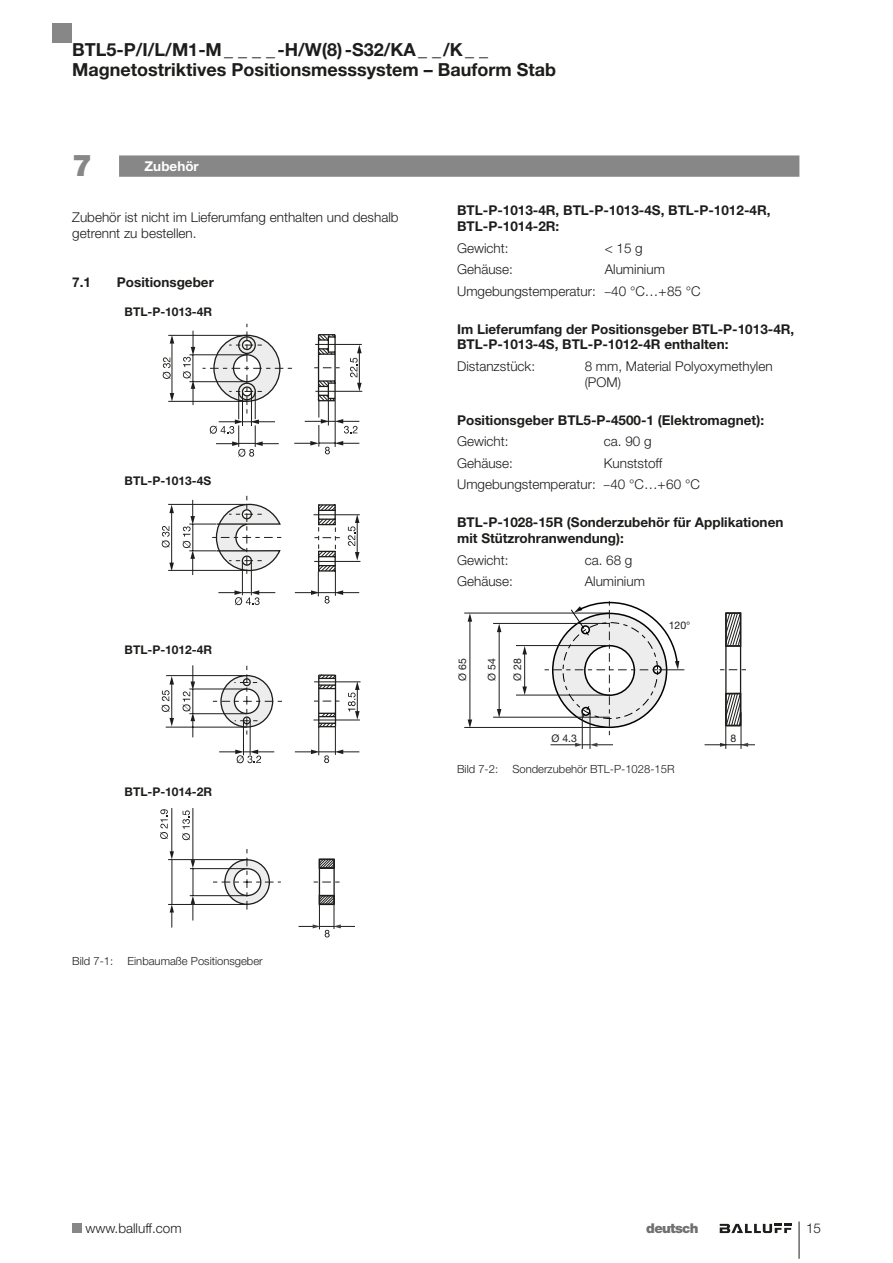
<style>
.page{position:relative;width:893px;height:1263px;background:#fff}
.page>*{position:absolute;margin:0;border:0;box-sizing:border-box;transform-origin:0 0}
.t1{font:900 30px "Helvetica Neue LT Pro";color:#878787}
.t2{font:700 18px/20.2px "Helvetica Neue LT Pro";color:#1d1d1b}
.t3{font:300 13.5px/15.9px "Helvetica Neue LT Pro";color:#1d1d1b}
.t4{font:700 13.5px/15.9px "Helvetica Neue LT Pro";color:#1d1d1b}
.t5{font:900 13.5px "Helvetica Neue LT Pro";letter-spacing:-.05em;color:#70706f}
.t6{font:700 13.5px "Helvetica Neue LT Pro";color:#fff}
.t7{font:700 12px "Helvetica Neue LT Pro";color:#1d1d1b}
.t8{font:300 11.25px "Helvetica Neue LT Pro";color:#1d1d1b}
.t9{font:10.5px "Helvetica Neue";color:#1d1d1b}
.s1{font-size:12px}
</style>
<div class="page">
<div style="left:53px;top:23px;width:19px;height:20px;background:#878787"></div>
<div style="left:72px;top:1223px;width:10px;height:10px;background:#878787"></div>
<hr style="left:799px;top:1221px;width:1px;height:38px;background:#1d1d1b">
<svg style="left:720px;top:1224px;width:72px;height:9px"></svg>
<hr style="left:189px;top:354px;width:58px;height:1px;background:#1d1d1b">
<hr style="left:189px;top:381px;width:58px;height:1px;background:#1d1d1b">
<hr style="left:168px;top:335px;width:79px;height:1px;background:#1d1d1b">
<hr style="left:168px;top:401px;width:79px;height:1px;background:#1d1d1b">
<hr style="left:172px;top:341px;width:1px;height:55px;background:#1d1d1b">
<svg style="left:170px;top:393px;width:4px;height:9px"></svg>
<svg style="left:170px;top:335px;width:4px;height:9px"></svg>
<svg style="left:163px;top:357px;width:8px;height:22px"></svg>
<svg style="left:183px;top:331px;width:12px;height:74px"></svg>
<svg style="left:203px;top:324px;width:159px;height:133px"></svg>
<hr style="left:189px;top:688px;width:58px;height:1px;background:#1d1d1b">
<hr style="left:189px;top:713px;width:58px;height:1px;background:#1d1d1b">
<hr style="left:166px;top:675px;width:81px;height:1px;background:#1d1d1b">
<hr style="left:166px;top:727px;width:81px;height:1px;background:#1d1d1b">
<hr style="left:171px;top:682px;width:1px;height:38px;background:#1d1d1b">
<svg style="left:169px;top:718px;width:5px;height:8px"></svg>
<svg style="left:169px;top:676px;width:5px;height:8px"></svg>
<svg style="left:183px;top:665px;width:12px;height:72px"></svg>
<svg style="left:162px;top:690px;width:8px;height:22px"></svg>
<hr style="left:251px;top:561px;width:1px;height:34px;background:#1d1d1b">
<hr style="left:242px;top:561px;width:1px;height:34px;background:#1d1d1b">
<hr style="left:168px;top:570px;width:79px;height:1px;background:#1d1d1b">
<hr style="left:168px;top:504px;width:79px;height:1px;background:#1d1d1b">
<svg style="left:209px;top:666px;width:152px;height:97px"></svg>
<hr style="left:171px;top:510px;width:1px;height:55px;background:#1d1d1b">
<svg style="left:169px;top:563px;width:5px;height:8px"></svg>
<svg style="left:169px;top:505px;width:5px;height:8px"></svg>
<svg style="left:183px;top:496px;width:99px;height:79px"></svg>
<svg style="left:162px;top:526px;width:8px;height:21px"></svg>
<svg style="left:218px;top:590px;width:57px;height:15px"></svg>
<svg style="left:295px;top:504px;width:66px;height:99px"></svg>
<hr style="left:192px;top:808px;width:1px;height:55px;background:#1d1d1b">
<hr style="left:168px;top:904px;width:80px;height:1px;background:#1d1d1b">
<hr style="left:168px;top:859px;width:80px;height:1px;background:#1d1d1b">
<hr style="left:190px;top:895px;width:57px;height:1px;background:#1d1d1b">
<hr style="left:190px;top:868px;width:57px;height:1px;background:#1d1d1b">
<svg style="left:191px;top:860px;width:4px;height:60px"></svg>
<svg style="left:182px;top:810px;width:8px;height:30px"></svg>
<svg style="left:160px;top:809px;width:8px;height:30px"></svg>
<svg style="left:213px;top:849px;width:68px;height:61px"></svg>
<svg style="left:170px;top:905px;width:4px;height:22px"></svg>
<hr style="left:171px;top:808px;width:1px;height:46px;background:#1d1d1b">
<svg style="left:170px;top:851px;width:4px;height:8px"></svg>
<hr style="left:171px;top:860px;width:1px;height:45px;background:#1d1d1b">
<hr style="left:333px;top:859px;width:2px;height:45px;background:#1d1d1b">
<svg style="left:314px;top:881px;width:26px;height:1px"></svg>
<hr style="left:319px;top:859px;width:1px;height:37px;background:#1d1d1b">
<svg style="left:322px;top:861px;width:10px;height:5px"></svg>
<div style="left:319px;top:858px;width:16px;height:11px;border:2px solid #1d1d1b"></div>
<svg style="left:299px;top:895px;width:56px;height:42px"></svg>
<div style="left:319px;top:895px;width:16px;height:10px;border:2px solid #1d1d1b"></div>
<hr style="left:464px;top:613px;width:146px;height:1px;background:#1d1d1b">
<hr style="left:464px;top:727px;width:146px;height:1px;background:#1d1d1b">
<hr style="left:524px;top:650px;width:1px;height:39px;background:#1d1d1b">
<svg style="left:522px;top:686px;width:5px;height:9px"></svg>
<svg style="left:522px;top:646px;width:5px;height:8px"></svg>
<hr style="left:499px;top:628px;width:1px;height:84px;background:#1d1d1b">
<svg style="left:497px;top:709px;width:4px;height:8px"></svg>
<svg style="left:497px;top:624px;width:4px;height:8px"></svg>
<svg style="left:550px;top:743px;width:63px;height:4px"></svg>
<hr style="left:740px;top:612px;width:1px;height:113px;background:#1d1d1b">
<svg style="left:720px;top:669px;width:26px;height:1px"></svg>
<hr style="left:725px;top:613px;width:2px;height:91px;background:#1d1d1b">
<svg style="left:728px;top:615px;width:10px;height:29px"></svg>
<div style="left:725px;top:612px;width:16px;height:35px;border:2px solid #1d1d1b"></div>
<svg style="left:728px;top:696px;width:10px;height:27px"></svg>
<div style="left:725px;top:693px;width:16px;height:33px;border:2px solid #1d1d1b"></div>
<hr style="left:469px;top:618px;width:1px;height:103px;background:#1d1d1b">
<svg style="left:468px;top:719px;width:4px;height:8px"></svg>
<svg style="left:468px;top:613px;width:4px;height:9px"></svg>
<hr style="left:516px;top:645px;width:94px;height:1px;background:#1d1d1b">
<hr style="left:493px;top:623px;width:117px;height:1px;background:#1d1d1b">
<hr style="left:493px;top:717px;width:117px;height:1px;background:#1d1d1b">
<hr style="left:516px;top:695px;width:94px;height:1px;background:#1d1d1b">
<hr style="left:582px;top:712px;width:1px;height:37px;background:#1d1d1b">
<hr style="left:590px;top:712px;width:1px;height:37px;background:#1d1d1b">
<svg style="left:704px;top:743px;width:50px;height:4px"></svg>
<hr style="left:725px;top:712px;width:1px;height:37px;background:#1d1d1b">
<hr style="left:741px;top:712px;width:1px;height:37px;background:#1d1d1b">
<svg style="left:540px;top:601px;width:144px;height:134px"></svg>
<div style="left:119px;top:155px;width:680px;height:22px;background:#878787"></div>
<h2 class="t2" style="left:72px;top:39px;width:485px">BTL5-P/I/L/M1-M_ _ _ _-H/W(8) -S32/KA_ _/K_ _<br>Magnetostriktives Positionsmesssystem – Bauform Stab</h2>
<h1 class="t1" style="left:72px;top:148px;width:22px">7</h1>
<p class="t6" style="left:145px;top:158px;width:56px">Zubehör</p>
<p class="t3" style="left:72px;top:209px;width:328px">Zubehör ist nicht im Lieferumfang enthalten und deshalb getrennt zu bestellen.</p>
<p class="t4" style="left:72px;top:274px;width:20px">7.1</p>
<p class="t4" style="left:117px;top:274px;width:98px">Positionsgeber</p>
<p class="t7" style="left:125px;top:304px;width:89px">BTL-P-1013-4R</p>
<p class="t7" style="left:125px;top:473px;width:88px">BTL-P-1013-4S</p>
<p class="t7" style="left:125px;top:642px;width:89px">BTL-P-1012-4R</p>
<p class="t7" style="left:125px;top:784px;width:89px">BTL-P-1014-2R</p>
<p class="t4" style="left:457px;top:202px;width:315px">BTL-P-1013-4R, BTL-P-1013-4S, BTL-P-1012-4R,<br>BTL-P-1014-2R:</p>
<p class="t3" style="left:457px;top:240px;width:53px">Gewicht:</p>
<p class="t3" style="left:605px;top:240px;width:40px">&lt; 15 g</p>
<p class="t3" style="left:457px;top:261px;width:57px">Gehäuse:</p>
<p class="t3" style="left:457px;top:258px;width:245px;line-height:21.6px;text-indent:148px">Aluminium<br>Umgebungstemperatur: <span class="s1">–</span>40 °C…+85 °C</p>
<p class="t4" style="left:457px;top:320px;width:339px">Im Lieferumfang der Positionsgeber BTL-P-1013-4R,<br>BTL-P-1013-4S, BTL-P-1012-4R enthalten:</p>
<p class="t3" style="left:457px;top:358px;width:79px">Distanzstück:</p>
<p class="t3" style="left:585px;top:358px;width:190px">8 mm, Material Polyoxymethylen (POM)</p>
<p class="t4" style="left:457px;top:411px;width:308px">Positionsgeber BTL5-P-4500-1 (Elektromagnet):</p>
<p class="t3" style="left:457px;top:433px;width:53px">Gewicht:</p>
<p class="t3" style="left:604px;top:433px;width:49px">ca. 90 g</p>
<p class="t3" style="left:457px;top:455px;width:57px">Gehäuse:</p>
<p class="t3" style="left:457px;top:452px;width:244px;line-height:21.6px;text-indent:147px">Kunststoff<br>Umgebungstemperatur: <span class="s1">–</span>40 °C…+60 °C</p>
<p class="t4" style="left:457px;top:514px;width:328px">BTL-P-1028-15R (Sonderzubehör für Applikationen mit Stützrohranwendung):</p>
<p class="t3" style="left:457px;top:551px;width:53px">Gewicht:</p>
<p class="t3" style="left:585px;top:551px;width:49px">ca. 68 g</p>
<p class="t3" style="left:457px;top:573px;width:57px">Gehäuse:</p>
<p class="t3" style="left:585px;top:573px;width:62px">Aluminium</p>
<p class="t9" style="left:456px;top:681px;width:24px;rotate:-90deg">Ø 65</p>
<p class="t9" style="left:485px;top:681px;width:24px;rotate:-90deg">Ø 54</p>
<p class="t9" style="left:511px;top:681px;width:24px;rotate:-90deg">Ø 28</p>
<p class="t9" style="left:551px;top:732px;width:27px">Ø 4.3</p>
<p class="t9" style="left:669px;top:619px;width:23px">120°</p>
<p class="t8" style="left:457px;top:762px;width:43px">Bild 7-2:</p>
<p class="t8" style="left:512px;top:762px;width:164px">Sonderzubehör BTL-P-1028-15R</p>
<p class="t9" style="left:730px;top:732px;width:7px">8</p>
<p class="t8" style="left:72px;top:954px;width:43px">Bild 7-1:</p>
<p class="t8" style="left:128px;top:954px;width:137px">Einbaumaße Positionsgeber</p>
<p class="t3" style="left:85px;top:1220px;width:98px">www.balluff.com</p>
<p class="t5" style="left:646px;top:1220px;width:54px">deutsch</p>
<p class="t3" style="left:806px;top:1220px;width:17px">15</p>
</div>
